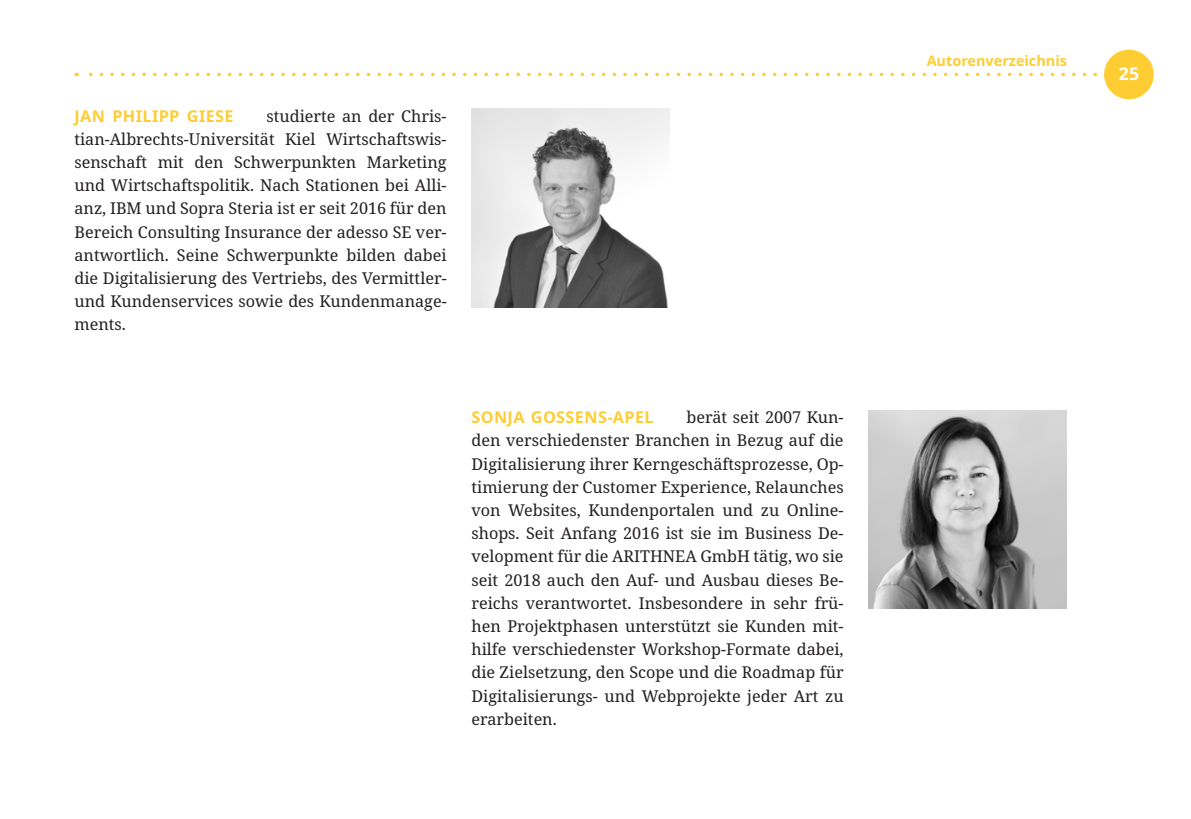
<style>
.page{position:relative;width:1191px;height:819px;background:#fff}
.page>*{position:absolute;margin:0;border:0;box-sizing:border-box;transform-origin:0 0}
.t1{font:700 17.5px "Noto Sans";color:#fff}
.t2{font:16.1px/23.1px "Noto Serif";color:#231f20;text-align:justify}
.t3{font:700 16.1px "Noto Sans";letter-spacing:.025em;color:#fecd33}
.t4{font:700 14.35px "Noto Sans";color:#fecd33}
</style>
<div class="page">
<svg style="left:76px;top:73px;width:1021px;height:3px"></svg>
<div style="left:1104px;top:50px;width:49px;height:49px;background:#fecd33;border-radius:50%"></div>
<img style="left:868px;top:410px;width:199px;height:198px">
<img style="left:471px;top:109px;width:199px;height:198px">
<p class="t2" style="left:74px;top:105px;width:374px;text-align:left;text-indent:192px">studierte an der Chris&shy;tian-Albrechts-Universität Kiel Wirtschaftswis&shy;senschaft mit den Schwerpunkten Marketing und Wirtschaftspolitik. Nach Stationen bei Alli&shy;anz, IBM und Sopra Steria ist er seit 2016 für den Bereich Consulting Insurance der adesso SE ver&shy;antwortlich. Seine Schwerpunkte bilden dabei die Digitalisierung des Vertriebs, des Vermittler&shy;und Kundenservices sowie des Kundenmanage&shy;ments.</p>
<p class="t3" style="left:74px;top:104px;width:161px">JAN PHILIPP GIESE</p>
<p class="t2" style="left:471px;top:406px;width:374px;text-indent:215px">berät seit 2007 Kun&shy;den verschiedenster Branchen in Bezug auf die Digitalisierung ihrer Kerngeschäftsprozesse, Op&shy;timierung der Customer Experience, Relaunches von Websites, Kundenportalen und zu Online&shy;shops. Seit Anfang 2016 ist sie im Business De&shy;velopment für die ARITHNEA GmbH tätig, wo sie seit 2018 auch den Auf- und Ausbau dieses Be&shy;reichs verantwortet. Insbesondere in sehr frü&shy;hen Projektphasen unterstützt sie Kunden mit&shy;hilfe verschiedenster Workshop-Formate dabei, die Zielsetzung, den Scope und die Roadmap für Digitalisierungs- und Webprojekte jeder Art zu erarbeiten.</p>
<p class="t3" style="left:471px;top:406px;width:184px">SONJA GOSSENS-APEL</p>
<p class="t4" style="left:926px;top:51px;width:142px">Autorenverzeichnis</p>
<p class="t1" style="left:1118px;top:62px;width:22px">25</p>
</div>
